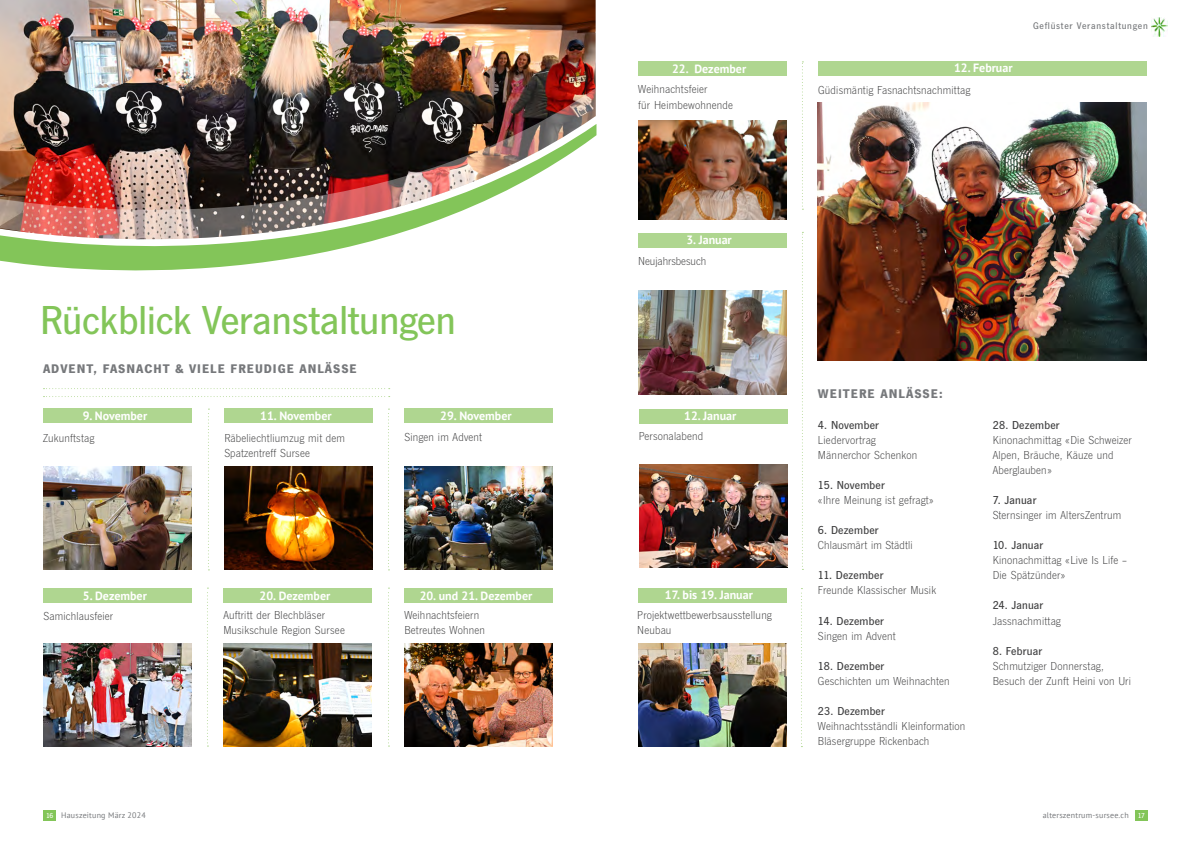
<style>
.page{position:relative;width:1191px;height:842px;background:#fff}
.page>*{position:absolute;margin:0;border:0;box-sizing:border-box;transform-origin:0 0}
.Haupttitel{font:500 42px "News Gothic FS";color:#83c559}
.t1{font:700 13.1px "News Gothic FS";letter-spacing:.075em;color:#76787b}
.Sub-Titel{font:700 13px "News Gothic FS";letter-spacing:.075em;color:#76787b}
.t2{font:300 12px/15.1px "News Gothic FS";letter-spacing:.015em;color:#3e3e3f}
.t3{font:700 12px "PT Sans";color:#fff}
.t4{font:500 12px "News Gothic FS";letter-spacing:.015em;color:#3e3e3f}
.t5{font:500 10px "News Gothic FS";letter-spacing:.075em;color:#76787b}
.t6{font:8px "PT Sans";letter-spacing:.025em;color:#76787b}
.s1{font-family:"News Gothic FS";font-weight:500;font-size:7.5px;color:#fff}
</style>
<div class="page">
<img style="left:0;top:0;width:595px;height:88px">
<img style="left:43px;top:467px;width:148px;height:103px">
<img style="left:224px;top:467px;width:148px;height:103px">
<div style="left:224px;top:409px;width:149px;height:14px;background:#afd690"></div>
<svg style="left:0;top:124px;width:596px;height:147px"></svg>
<img style="left:0;top:88px;width:595px;height:153px">
<svg style="left:43px;top:388px;width:347px;height:1px"></svg>
<svg style="left:43px;top:396px;width:347px;height:1px"></svg>
<div style="left:1135px;top:810px;width:12px;height:11px;background:#83c559"></div>
<div style="left:43px;top:810px;width:13px;height:11px;background:#83c559"></div>
<img style="left:1151px;top:18px;width:16px;height:18px">
<svg style="left:208px;top:409px;width:1px;height:161px"></svg>
<div style="left:43px;top:409px;width:148px;height:14px;background:#afd690"></div>
<img style="left:404px;top:467px;width:148px;height:103px">
<img style="left:404px;top:643px;width:148px;height:103px">
<div style="left:404px;top:409px;width:149px;height:14px;background:#afd690"></div>
<div style="left:404px;top:588px;width:149px;height:15px;background:#afd690"></div>
<svg style="left:388px;top:409px;width:1px;height:161px"></svg>
<svg style="left:388px;top:588px;width:1px;height:158px"></svg>
<img style="left:43px;top:643px;width:148px;height:103px">
<img style="left:223px;top:643px;width:148px;height:103px">
<div style="left:223px;top:588px;width:149px;height:15px;background:#afd690"></div>
<svg style="left:207px;top:588px;width:1px;height:158px"></svg>
<div style="left:43px;top:588px;width:149px;height:15px;background:#afd690"></div>
<img style="left:818px;top:103px;width:328px;height:257px">
<div style="left:818px;top:61px;width:328px;height:14px;background:#afd690"></div>
<img style="left:638px;top:120px;width:148px;height:100px">
<div style="left:638px;top:61px;width:148px;height:15px;background:#afd690"></div>
<svg style="left:802px;top:61px;width:1px;height:149px"></svg>
<img style="left:638px;top:291px;width:148px;height:103px">
<div style="left:638px;top:233px;width:148px;height:14px;background:#afd690"></div>
<svg style="left:802px;top:232px;width:1px;height:338px"></svg>
<img style="left:638px;top:643px;width:148px;height:103px">
<img style="left:639px;top:464px;width:149px;height:103px">
<svg style="left:801px;top:588px;width:1px;height:159px"></svg>
<div style="left:638px;top:588px;width:148px;height:14px;background:#afd690"></div>
<div style="left:639px;top:409px;width:149px;height:14px;background:#afd690"></div>
<p class="t5" style="left:1033px;top:20px;width:116px">Geflüster Veranstaltungen</p>
<p class="t3" style="left:672px;top:61px;width:76px">22. Dezember</p>
<p class="t3" style="left:954px;top:60px;width:60px">12. Februar</p>
<p class="t2" style="left:638px;top:82px;width:96px">Weihnachtsfeier<br>für Heimbewohnende</p>
<p class="t2" style="left:818px;top:82px;width:154px">Güdismäntig Fasnachtsnachmittag</p>
<p class="t3" style="left:686px;top:232px;width:47px">3. Januar</p>
<p class="t2" style="left:638px;top:253px;width:69px">Neujahrsbesuch</p>
<p class="Haupttitel" style="left:40px;top:297px;width:417px">Rückblick Veranstaltungen</p>
<p class="Sub-Titel" style="left:43px;top:361px;width:315px">ADVENT, FASNACHT &amp; VIELE FREUDIGE ANLÄSSE</p>
<p class="t3" style="left:83px;top:408px;width:66px">9. November</p>
<p class="t3" style="left:260px;top:408px;width:73px">11. November</p>
<p class="t3" style="left:440px;top:408px;width:73px">29. November</p>
<p class="t2" style="left:43px;top:430px;width:53px">Zukunftstag</p>
<p class="t2" style="left:224px;top:430px;width:122px">Räbeliechtliumzug mit dem<br>Spatzentreff Sursee</p>
<p class="t2" style="left:404px;top:429px;width:79px">Singen im Advent</p>
<p class="t3" style="left:83px;top:587px;width:65px">5. Dezember</p>
<p class="t3" style="left:259px;top:587px;width:72px">20. Dezember</p>
<p class="t3" style="left:420px;top:588px;width:114px">20. und 21. Dezember</p>
<p class="t2" style="left:43px;top:609px;width:71px">Samichlausfeier</p>
<p class="t2" style="left:223px;top:607px;width:123px">Auftritt der Blechbläser<br>Musikschule Region Sursee</p>
<p class="t2" style="left:404px;top:607px;width:82px">Weihnachtsfeiern<br>Betreutes Wohnen</p>
<p class="t3" style="left:684px;top:408px;width:54px">12. Januar</p>
<p class="t2" style="left:638px;top:428px;width:66px">Personalabend</p>
<p class="t3" style="left:665px;top:587px;width:89px">17. bis 19. Januar</p>
<p class="t2" style="left:637px;top:607px;width:136px">Projektwettbewerbsausstellung<br>Neubau</p>
<p class="t1" style="left:818px;top:386px;width:126px">WEITERE ANLÄSSE:</p>
<p class="t4" style="left:818px;top:418px;width:63px">4. November</p>
<p class="t2" style="left:818px;top:432px;width:101px">Liedervortrag<br>Männerchor Schenkon</p>
<p class="t4" style="left:818px;top:478px;width:68px">15. November</p>
<p class="t2" style="left:818px;top:492px;width:117px">«Ihre Meinung ist gefragt»</p>
<p class="t4" style="left:818px;top:523px;width:62px">6. Dezember</p>
<p class="t2" style="left:818px;top:537px;width:96px">Chlausmärt im Städtli</p>
<p class="t4" style="left:818px;top:569px;width:67px">11. Dezember</p>
<p class="t2" style="left:818px;top:583px;width:120px">Freunde Klassischer Musik</p>
<p class="t4" style="left:818px;top:614px;width:68px">14. Dezember</p>
<p class="t2" style="left:818px;top:628px;width:79px">Singen im Advent</p>
<p class="t4" style="left:818px;top:659px;width:68px">18. Dezember</p>
<p class="t2" style="left:818px;top:673px;width:133px">Geschichten um Weihnachten</p>
<p class="t4" style="left:818px;top:704px;width:68px">23. Dezember</p>
<p class="t2" style="left:818px;top:718px;width:149px">Weihnachtsständli Kleinformation<br>Bläsergruppe Rickenbach</p>
<p class="t4" style="left:992px;top:418px;width:68px">28. Dezember</p>
<p class="t2" style="left:992px;top:432px;width:140px">Kinonachmittag «Die Schweizer<br>Alpen, Bräuche, Käuze und<br>Aberglauben»</p>
<p class="t4" style="left:992px;top:493px;width:45px">7. Januar</p>
<p class="t2" style="left:992px;top:507px;width:130px">Sternsinger im AltersZentrum</p>
<p class="t4" style="left:992px;top:538px;width:52px">10. Januar</p>
<p class="t2" style="left:992px;top:553px;width:136px">Kinonachmittag «Live Is Life –<br>Die Spätzünder»</p>
<p class="t4" style="left:992px;top:599px;width:52px">24. Januar</p>
<p class="t2" style="left:992px;top:613px;width:70px">Jassnachmittag</p>
<p class="t4" style="left:992px;top:644px;width:51px">8. Februar</p>
<p class="t2" style="left:992px;top:658px;width:140px">Schmutziger Donnerstag,<br>Besuch der Zunft Heini von Uri</p>
<p class="t6" style="left:46px;top:810px;width:101px"><span class="s1">16</span> Hauszeitung März 2024</p>
<p class="t6" style="left:1042px;top:810px;width:104px">alterszentrum-sursee.ch <span class="s1">17</span></p>
</div>
